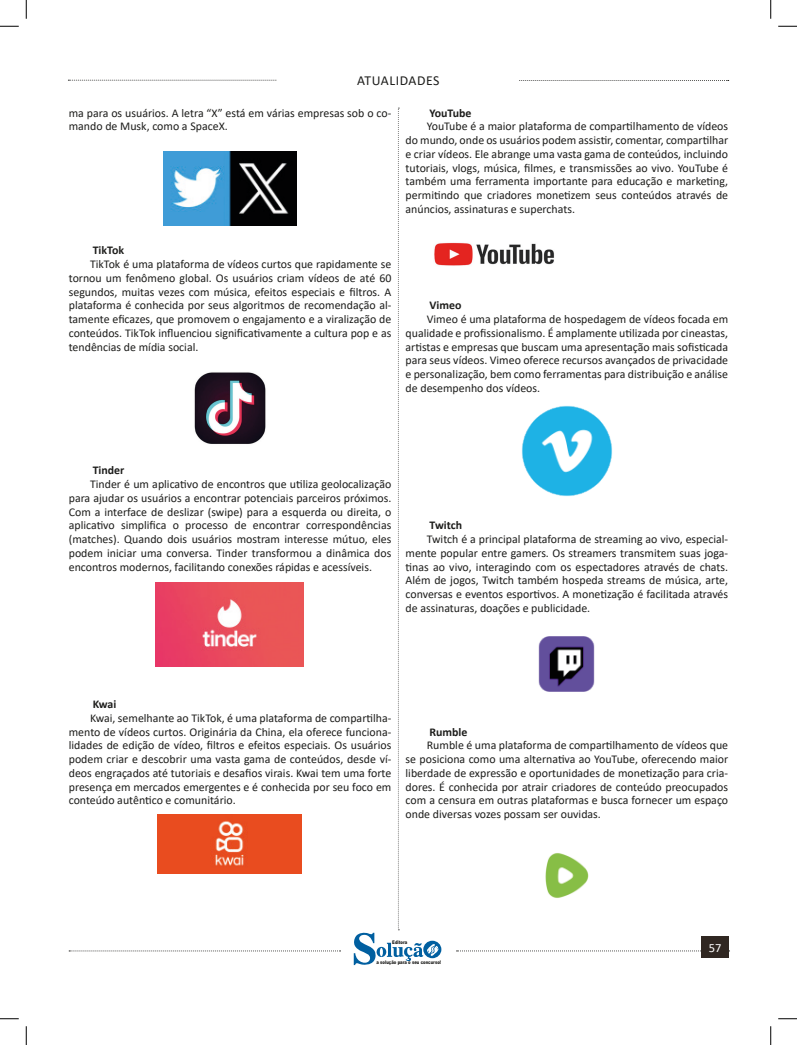
<style>
.page{position:relative;width:797px;height:1045px;background:#fff}
.page>*{position:absolute;margin:0;border:0;box-sizing:border-box;transform-origin:0 0}
.t1{font:13.75px "Calibri";letter-spacing:.04em;color:#1d1d1b}
.t2{font:12.5px "Calibri";color:#fff}
.TEXTO_BASE{font:11.88px/13.8px "Calibri";color:#1d1d1b;text-align:justify}
.TEXTO_BASE-2{font:700 11.88px "Calibri";color:#1d1d1b}
.t3{font:900 5px "Arial";color:#1d1d1b;scale:.76 1}
</style>
<div class="page">
<svg style="left:69px;top:950px;width:271px;height:1px"></svg>
<svg style="left:68px;top:80px;width:209px;height:1px"></svg>
<svg style="left:519px;top:80px;width:209px;height:1px"></svg>
<svg style="left:456px;top:950px;width:245px;height:1px"></svg>
<div style="left:701px;top:936px;width:28px;height:22px;background:#302722"></div>
<svg style="left:354px;top:108px;width:87px;height:857px"></svg>
<img style="left:164px;top:152px;width:132px;height:74px">
<img style="left:194px;top:372px;width:72px;height:72px">
<img style="left:155px;top:582px;width:149px;height:84px">
<img style="left:158px;top:814px;width:143px;height:59px">
<img style="left:427px;top:223px;width:127px;height:62px">
<img style="left:521px;top:405px;width:92px;height:92px">
<img style="left:538px;top:636px;width:57px;height:56px">
<img style="left:545px;top:853px;width:44px;height:45px">
<svg style="left:0;top:25px;width:19px;height:2px"></svg>
<svg style="left:778px;top:25px;width:19px;height:2px"></svg>
<svg style="left:0;top:1018px;width:19px;height:1px"></svg>
<svg style="left:778px;top:1018px;width:19px;height:1px"></svg>
<svg style="left:25px;top:0;width:2px;height:19px"></svg>
<svg style="left:25px;top:1026px;width:2px;height:19px"></svg>
<svg style="left:770px;top:0;width:1px;height:19px"></svg>
<svg style="left:770px;top:1026px;width:1px;height:19px"></svg>
<p class="t1" style="left:357px;top:71px;width:84px">ATUALIDADES</p>
<p class="TEXTO_BASE" style="left:69px;top:106px;width:324px">ma para os usuários. A letra “X” está em várias empresas sob o co&shy;mando de Musk, como a SpaceX.</p>
<p class="TEXTO_BASE-2" style="left:93px;top:242px;width:33px">TikTok</p>
<p class="TEXTO_BASE" style="left:69px;top:257px;width:324px;text-indent:21px">TikTok é uma plataforma de vídeos curtos que rapidamente se tornou um fenômeno global. Os usuários criam vídeos de até 60 segundos, muitas vezes com música, efeitos especiais e filtros. A plataforma é conhecida por seus algoritmos de recomendação al&shy;tamente eficazes, que promovem o engajamento e a viralização de conteúdos. TikTok influenciou significativamente a cultura pop e as tendências de mídia social.</p>
<p class="TEXTO_BASE-2" style="left:429px;top:104px;width:43px">YouTube</p>
<p class="TEXTO_BASE" style="left:405px;top:119px;width:324px;text-indent:21px">YouTube é a maior plataforma de compartilhamento de vídeos do mundo, onde os usuários podem assistir, comentar, compartilhar e criar vídeos. Ele abrange uma vasta gama de conteúdos, incluindo tutoriais, vlogs, música, filmes, e transmissões ao vivo. YouTube é também uma ferramenta importante para educação e marketing, permitindo que criadores monetizem seus conteúdos através de anúncios, assinaturas e superchats.</p>
<p class="TEXTO_BASE-2" style="left:429px;top:297px;width:33px">Vimeo</p>
<p class="TEXTO_BASE" style="left:405px;top:312px;width:324px;text-indent:21px">Vimeo é uma plataforma de hospedagem de vídeos focada em qualidade e profissionalismo. É amplamente utilizada por cineastas, artistas e empresas que buscam uma apresentação mais sofisticada para seus vídeos. Vimeo oferece recursos avançados de privacidade e personalização, bem como ferramentas para distribuição e análise de desempenho dos vídeos.</p>
<p class="TEXTO_BASE-2" style="left:93px;top:462px;width:33px">Tinder</p>
<p class="TEXTO_BASE" style="left:69px;top:477px;width:324px;text-indent:21px">Tinder é um aplicativo de encontros que utiliza geolocalização para ajudar os usuários a encontrar potenciais parceiros próximos.<br>Com a interface de deslizar (swipe) para a esquerda ou direita, o aplicativo simplifica o processo de encontrar correspondências (matches). Quando dois usuários mostram interesse mútuo, eles podem iniciar uma conversa. Tinder transformou a dinâmica dos encontros modernos, facilitando conexões rápidas e acessíveis.</p>
<p class="TEXTO_BASE-2" style="left:429px;top:517px;width:34px">Twitch</p>
<p class="TEXTO_BASE" style="left:405px;top:532px;width:324px;text-indent:21px">Twitch é a principal plataforma de streaming ao vivo, especial&shy;mente popular entre gamers. Os streamers transmitem suas joga&shy;tinas ao vivo, interagindo com os espectadores através de chats.<br>Além de jogos, Twitch também hospeda streams de música, arte, conversas e eventos esportivos. A monetização é facilitada através de assinaturas, doações e publicidade.</p>
<p class="TEXTO_BASE-2" style="left:93px;top:696px;width:25px">Kwai</p>
<p class="TEXTO_BASE" style="left:69px;top:711px;width:324px;text-indent:21px">Kwai, semelhante ao TikTok, é uma plataforma de compartilha&shy;mento de vídeos curtos. Originária da China, ela oferece funciona&shy;lidades de edição de vídeo, filtros e efeitos especiais. Os usuários podem criar e descobrir uma vasta gama de conteúdos, desde ví&shy;deos engraçados até tutoriais e desafios virais. Kwai tem uma forte presença em mercados emergentes e é conhecida por seu foco em conteúdo autêntico e comunitário.</p>
<p class="TEXTO_BASE-2" style="left:429px;top:723px;width:39px">Rumble</p>
<p class="TEXTO_BASE" style="left:405px;top:738px;width:324px;text-indent:21px">Rumble é uma plataforma de compartilhamento de vídeos que se posiciona como uma alternativa ao YouTube, oferecendo maior liberdade de expressão e oportunidades de monetização para cria&shy;dores. É conhecida por atrair criadores de conteúdo preocupados com a censura em outras plataformas e busca fornecer um espaço onde diversas vozes possam ser ouvidas.</p>
<p class="t3" style="left:392px;top:939px;width:21px">Editora</p>
<p class="t3" style="left:376px;top:959px;width:86px">a solução para o seu concurso!</p>
<p class="t2" style="left:709px;top:939px;width:14px">57</p>
</div>
